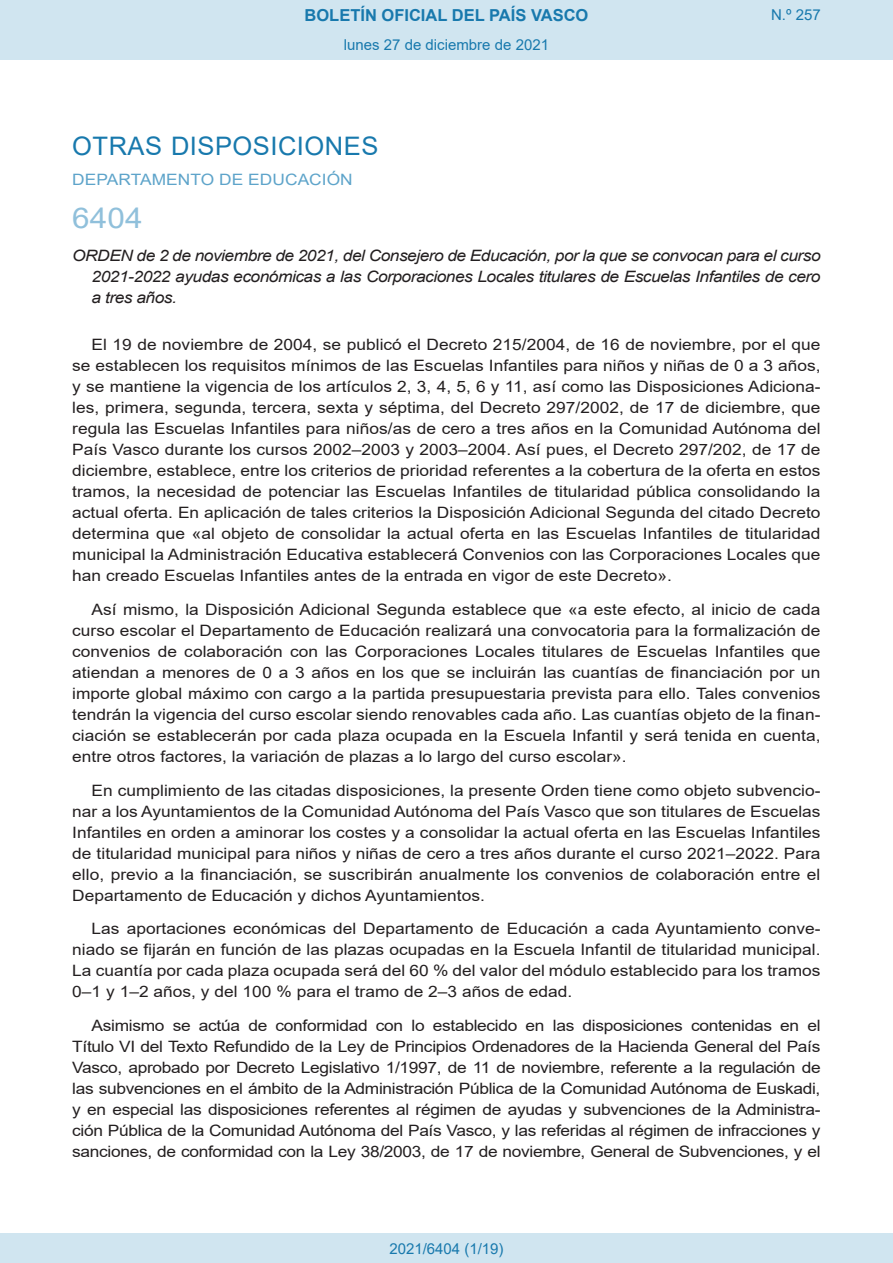
<style>
.page{position:relative;width:893px;height:1263px;background:#fff}
.page>*{position:absolute;margin:0;border:0;box-sizing:border-box;transform-origin:0 0}
.BOPVOrden{font:28.5px "Arial";color:#90c0db;scale:1.11 1}
.BOPVSeccion{font:25.5px "Arial";letter-spacing:.02em;color:#1879ad}
.t1{font:700 16.5px "Arial";color:#1879ad}
.BOPVDetalle{font:15.6px/21px "Arial";color:#231f20;text-align:justify;scale:1.11 1}
.BOPVTitulo{font:italic 15.6px/21px "Arial";letter-spacing:-.03em;color:#231f20;text-align:justify;scale:1.11 1}
.BOPVOrganismo{font:15.6px "Arial";letter-spacing:.005em;color:#5ea4ca;scale:1.11 1}
.Paginacion_Centro{font:15px "Arial";color:#1879ad}
</style>
<div class="page">
<div style="left:0;top:0;width:893px;height:60px;background:#d0e5f0"></div>
<div style="left:0;top:1233px;width:893px;height:30px;background:#d0e5f0"></div>
<p class="t1" style="left:305px;top:3px;width:285px">BOLETÍN OFICIAL DEL PAÍS VASCO</p>
<p class="Paginacion_Centro" style="left:344px;top:35px;width:207px">lunes 27 de diciembre de 2021</p>
<p class="Paginacion_Centro" style="left:771px;top:5px;width:51px">N.º 257</p>
<p class="BOPVSeccion" style="left:72px;top:128px;width:308px">OTRAS DISPOSICIONES</p>
<p class="BOPVOrganismo" style="left:72px;top:169px;width:254px">DEPARTAMENTO DE EDUCACIÓN</p>
<p class="BOPVOrden" style="left:72px;top:198px;width:65px">6404</p>
<p class="BOPVTitulo" style="left:92px;top:246px;width:658px;text-indent:-19px">ORDEN de 2 de noviembre de 2021, del Consejero de Educación, por la que se convocan para el curso 2021-2022 ayudas económicas a las Corporaciones Locales titulares de Escuelas Infantiles de cero a tres años.</p>
<p class="BOPVDetalle" style="left:72px;top:334px;width:676px;text-indent:19px">El 19 de noviembre de 2004, se publicó el Decreto 215/2004, de 16 de noviembre, por el que se establecen los requisitos mínimos de las Escuelas Infantiles para niños y niñas de 0 a 3 años, y se mantiene la vigencia de los artículos 2, 3, 4, 5, 6 y 11, así como las Disposiciones Adiciona&shy;les, primera, segunda, tercera, sexta y séptima, del Decreto 297/2002, de 17 de diciembre, que regula las Escuelas Infantiles para niños/as de cero a tres años en la Comunidad Autónoma del País Vasco durante los cursos 2002–2003 y 2003–2004. Así pues, el Decreto 297/202, de 17 de diciembre, establece, entre los criterios de prioridad referentes a la cobertura de la oferta en estos tramos, la necesidad de potenciar las Escuelas Infantiles de titularidad pública consolidando la actual oferta. En aplicación de tales criterios la Disposición Adicional Segunda del citado Decreto determina que «al objeto de consolidar la actual oferta en las Escuelas Infantiles de titularidad municipal la Administración Educativa establecerá Convenios con las Corporaciones Locales que han creado Escuelas Infantiles antes de la entrada en vigor de este Decreto».</p>
<p class="BOPVDetalle" style="left:72px;top:599px;width:676px;text-indent:19px">Así mismo, la Disposición Adicional Segunda establece que «a este efecto, al inicio de cada curso escolar el Departamento de Educación realizará una convocatoria para la formalización de convenios de colaboración con las Corporaciones Locales titulares de Escuelas Infantiles que atiendan a menores de 0 a 3 años en los que se incluirán las cuantías de financiación por un importe global máximo con cargo a la partida presupuestaria prevista para ello. Tales convenios tendrán la vigencia del curso escolar siendo renovables cada año. Las cuantías objeto de la finan&shy;ciación se establecerán por cada plaza ocupada en la Escuela Infantil y será tenida en cuenta, entre otros factores, la variación de plazas a lo largo del curso escolar».</p>
<p class="BOPVDetalle" style="left:72px;top:779px;width:676px;text-indent:19px">En cumplimiento de las citadas disposiciones, la presente Orden tiene como objeto subvencio&shy;nar a los Ayuntamientos de la Comunidad Autónoma del País Vasco que son titulares de Escuelas Infantiles en orden a aminorar los costes y a consolidar la actual oferta en las Escuelas Infantiles de titularidad municipal para niños y niñas de cero a tres años durante el curso 2021–2022. Para ello, previo a la financiación, se suscribirán anualmente los convenios de colaboración entre el Departamento de Educación y dichos Ayuntamientos.</p>
<p class="BOPVDetalle" style="left:72px;top:918px;width:676px;text-indent:19px">Las aportaciones económicas del Departamento de Educación a cada Ayuntamiento conve&shy;niado se fijarán en función de las plazas ocupadas en la Escuela Infantil de titularidad municipal.<br>La cuantía por cada plaza ocupada será del 60 % del valor del módulo establecido para los tramos 0–1 y 1–2 años, y del 100 % para el tramo de 2–3 años de edad.</p>
<p class="BOPVDetalle" style="left:72px;top:1015px;width:676px;text-indent:19px">Asimismo se actúa de conformidad con lo establecido en las disposiciones contenidas en el Título VI del Texto Refundido de la Ley de Principios Ordenadores de la Hacienda General del País Vasco, aprobado por Decreto Legislativo 1/1997, de 11 de noviembre, referente a la regulación de las subvenciones en el ámbito de la Administración Pública de la Comunidad Autónoma de Euskadi, y en especial las disposiciones referentes al régimen de ayudas y subvenciones de la Administra&shy;ción Pública de la Comunidad Autónoma del País Vasco, y las referidas al régimen de infracciones y sanciones, de conformidad con la Ley 38/2003, de 17 de noviembre, General de Subvenciones, y el</p>
<p class="Paginacion_Centro" style="left:389px;top:1238px;width:116px">2021/6404 (1/19)</p>
</div>
